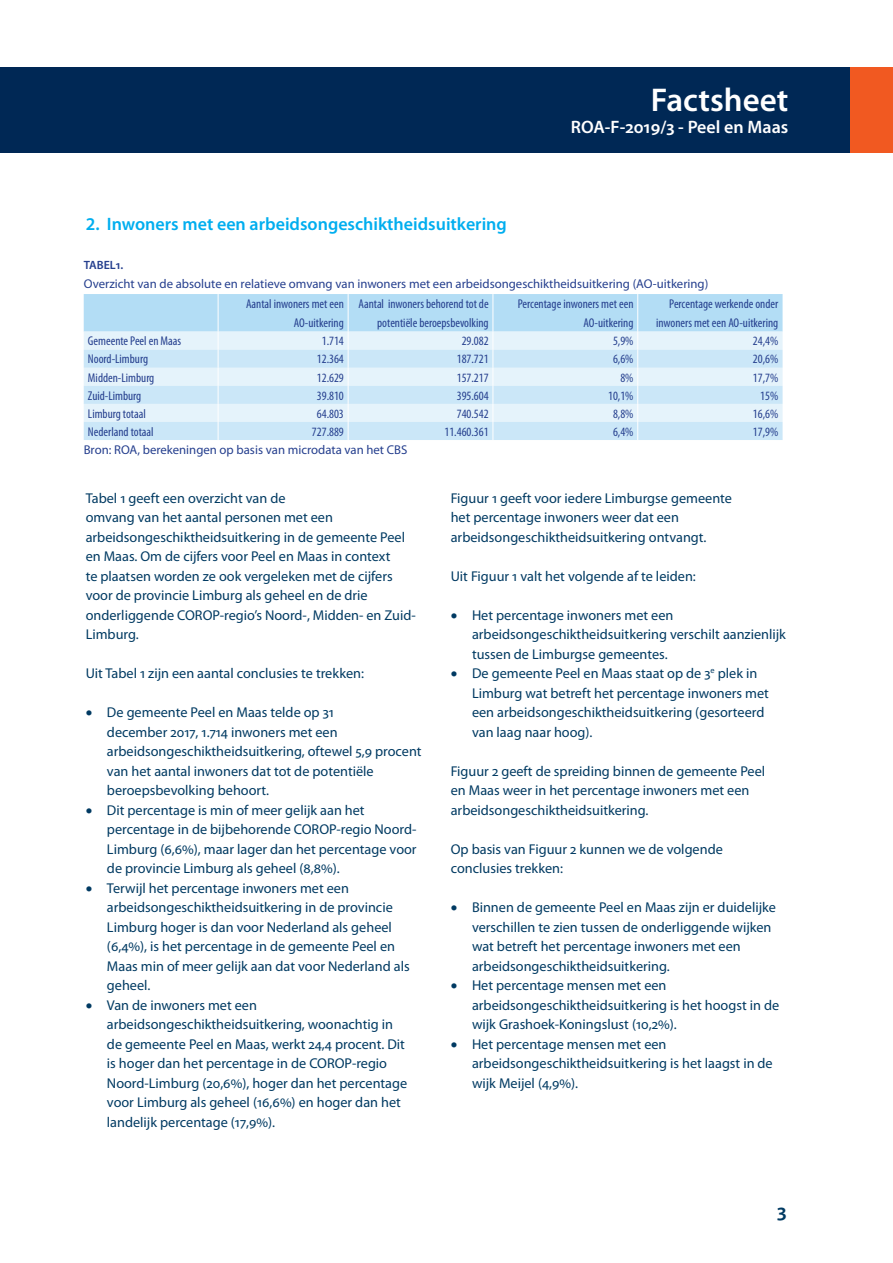
<style>
.page{position:relative;width:893px;height:1263px;background:#fff}
.page>*{position:absolute;margin:0;border:0;box-sizing:border-box;transform-origin:0 0}
.t1{font:600 33px "Myriad Pro";color:#fff}
.t2{font:600 21px "Myriad Pro";color:#003a62}
.t3{font:600 18px "Myriad Pro";color:#00aeef}
.t4{font:600 18px "Myriad Pro";color:#fff}
.bodytekst{font:14.25px/19.5px "Myriad Pro";color:#003a62}
.Tabeltekst{font:condensed 12.75px/19.5px "Myriad Pro";color:#253f8e;text-align:right}
.tabelkop{font:12.75px "Myriad Pro";color:#253f8e}
.bron{font:12.75px "Myriad Pro";color:#253f8e}
.tabelnummer{font:600 12px "Myriad Pro";color:#253f8e}
</style>
<div class="page">
<div style="left:0;top:67px;width:893px;height:86px;background:#002855"></div>
<div style="left:850px;top:67px;width:43px;height:86px;background:#f15921"></div>
<svg style="left:84px;top:294px;width:699px;height:146px;background:#cfe9f8"></svg>
<p class="t3" style="left:86px;top:212px;width:423px">2. Inwoners met een arbeidsongeschiktheidsuitkering</p>
<h1 class="t1" style="left:651px;top:79px;width:139px">Factsheet</h1>
<p class="t4" style="left:571px;top:115px;width:219px">ROA-F-2019/3 - Peel en Maas</p>
<p class="tabelnummer" style="left:84px;top:257px;width:41px">TABEL1.</p>
<p class="tabelkop" style="left:84px;top:276px;width:626px">Overzicht van de absolute en relatieve omvang van inwoners met een arbeidsongeschiktheidsuitkering (AO-uitkering)</p>
<p class="Tabeltekst" style="left:246px;top:294px;width:99px">Aantal inwoners met een<br>AO-uitkering</p>
<p class="Tabeltekst" style="left:358px;top:294px;width:132px">Aantal inwoners behorend tot de potentiële beroepsbevolking</p>
<p class="Tabeltekst" style="left:518px;top:294px;width:117px">Percentage inwoners met een<br>AO-uitkering</p>
<p class="Tabeltekst" style="left:656px;top:294px;width:124px">Percentage werkende onder inwoners met een AO-uitkering</p>
<p class="Tabeltekst" style="left:88px;top:331px;width:95px">Gemeente Peel en Maas</p>
<p class="Tabeltekst" style="left:322px;top:331px;width:24px">1.714</p>
<p class="Tabeltekst" style="left:462px;top:331px;width:29px">29.082</p>
<p class="Tabeltekst" style="left:613px;top:331px;width:22px">5,9%</p>
<p class="Tabeltekst" style="left:753px;top:331px;width:27px">24,4%</p>
<p class="Tabeltekst" style="left:88px;top:349px;width:62px">Noord-Limburg</p>
<p class="Tabeltekst" style="left:317px;top:349px;width:29px">12.364</p>
<p class="Tabeltekst" style="left:457px;top:349px;width:33px">187.721</p>
<p class="Tabeltekst" style="left:613px;top:349px;width:22px">6,6%</p>
<p class="Tabeltekst" style="left:753px;top:349px;width:27px">20,6%</p>
<p class="Tabeltekst" style="left:88px;top:367px;width:68px">Midden-Limburg</p>
<p class="Tabeltekst" style="left:317px;top:367px;width:29px">12.629</p>
<p class="Tabeltekst" style="left:457px;top:367px;width:33px">157.217</p>
<p class="Tabeltekst" style="left:620px;top:367px;width:15px">8%</p>
<p class="Tabeltekst" style="left:753px;top:367px;width:27px">17,7%</p>
<p class="Tabeltekst" style="left:88px;top:385px;width:55px">Zuid-Limburg</p>
<p class="Tabeltekst" style="left:317px;top:385px;width:29px">39.810</p>
<p class="Tabeltekst" style="left:457px;top:385px;width:33px">395.604</p>
<p class="Tabeltekst" style="left:608px;top:385px;width:27px">10,1%</p>
<p class="Tabeltekst" style="left:760px;top:385px;width:20px">15%</p>
<p class="Tabeltekst" style="left:88px;top:404px;width:59px">Limburg totaal</p>
<p class="Tabeltekst" style="left:317px;top:404px;width:29px">64.803</p>
<p class="Tabeltekst" style="left:457px;top:404px;width:33px">740.542</p>
<p class="Tabeltekst" style="left:613px;top:404px;width:22px">8,8%</p>
<p class="Tabeltekst" style="left:753px;top:404px;width:27px">16,6%</p>
<p class="Tabeltekst" style="left:88px;top:422px;width:67px">Nederland totaal</p>
<p class="Tabeltekst" style="left:312px;top:422px;width:33px">727.889</p>
<p class="Tabeltekst" style="left:444px;top:422px;width:46px">11.460.361</p>
<p class="Tabeltekst" style="left:613px;top:422px;width:22px">6,4%</p>
<p class="Tabeltekst" style="left:753px;top:422px;width:27px">17,9%</p>
<p class="bron" style="left:84px;top:441px;width:325px">Bron: ROA, berekeningen op basis van microdata van het CBS</p>
<p class="bodytekst" style="left:451px;top:488px;width:283px">Figuur 1 geeft voor iedere Limburgse gemeente het percentage inwoners weer dat een arbeidsongeschiktheidsuitkering ontvangt.</p>
<p class="bodytekst" style="left:451px;top:566px;width:247px">Uit Figuur 1 valt het volgende af te leiden:</p>
<p class="bodytekst" style="left:472px;top:605px;width:315px;text-indent:-21px">• Het percentage inwoners met een arbeidsongeschiktheidsuitkering verschilt aanzienlijk tussen de Limburgse gemeentes.</p>
<p class="bodytekst" style="left:472px;top:663px;width:298px;text-indent:-21px">• De gemeente Peel en Maas staat op de 3<sup>e</sup> plek in Limburg wat betreft het percentage inwoners met een arbeidsongeschiktheidsuitkering (gesorteerd van laag naar hoog).</p>
<p class="bodytekst" style="left:451px;top:761px;width:316px">Figuur 2 geeft de spreiding binnen de gemeente Peel en Maas weer in het percentage inwoners met een arbeidsongeschiktheidsuitkering.</p>
<p class="bodytekst" style="left:451px;top:839px;width:274px">Op basis van Figuur 2 kunnen we de volgende conclusies trekken:</p>
<p class="bodytekst" style="left:472px;top:897px;width:305px;text-indent:-21px">• Binnen de gemeente Peel en Maas zijn er duidelijke verschillen te zien tussen de onderliggende wijken wat betreft het percentage inwoners met een arbeidsongeschiktheidsuitkering.</p>
<p class="bodytekst" style="left:472px;top:975px;width:309px;text-indent:-21px">• Het percentage mensen met een arbeidsongeschiktheidsuitkering is het hoogst in de wijk Grashoek-Koningslust (10,2%).</p>
<p class="bodytekst" style="left:472px;top:1034px;width:302px;text-indent:-21px">• Het percentage mensen met een arbeidsongeschiktheidsuitkering is het laagst in de wijk Meijel (4,9%).</p>
<p class="bodytekst" style="left:86px;top:488px;width:332px">Tabel 1 geeft een overzicht van de<br>omvang van het aantal personen met een arbeidsongeschiktheidsuitkering in de gemeente Peel en Maas. Om de cijfers voor Peel en Maas in context<br>te plaatsen worden ze ook vergeleken met de cijfers voor de provincie Limburg als geheel en de drie onderliggende COROP-regio’s Noord-, Midden- en Zuid-Limburg.</p>
<p class="bodytekst" style="left:86px;top:663px;width:280px">Uit Tabel 1 zijn een aantal conclusies te trekken:</p>
<p class="bodytekst" style="left:107px;top:702px;width:316px;text-indent:-21px">• De gemeente Peel en Maas telde op 31<br>december 2017, 1.714 inwoners met een arbeidsongeschiktheidsuitkering, oftewel 5,9 procent van het aantal inwoners dat tot de potentiële beroepsbevolking behoort.</p>
<p class="bodytekst" style="left:107px;top:800px;width:311px;text-indent:-21px">• Dit percentage is min of meer gelijk aan het percentage in de bijbehorende COROP-regio Noord-Limburg (6,6%), maar lager dan het percentage voor de provincie Limburg als geheel (8,8%).</p>
<p class="bodytekst" style="left:107px;top:878px;width:304px;text-indent:-21px">• Terwijl het percentage inwoners met een arbeidsongeschiktheidsuitkering in de provincie Limburg hoger is dan voor Nederland als geheel (6,4%), is het percentage in de gemeente Peel en Maas min of meer gelijk aan dat voor Nederland als geheel.</p>
<p class="bodytekst" style="left:107px;top:995px;width:302px;text-indent:-21px">• Van de inwoners met een arbeidsongeschiktheidsuitkering, woonachtig in de gemeente Peel en Maas, werkt 24,4 procent. Dit is hoger dan het percentage in de COROP-regio Noord-Limburg (20,6%), hoger dan het percentage voor Limburg als geheel (16,6%) en hoger dan het landelijk percentage (17,9%).</p>
<h2 class="t2" style="left:777px;top:1197px;width:11px">3</h2>
</div>
